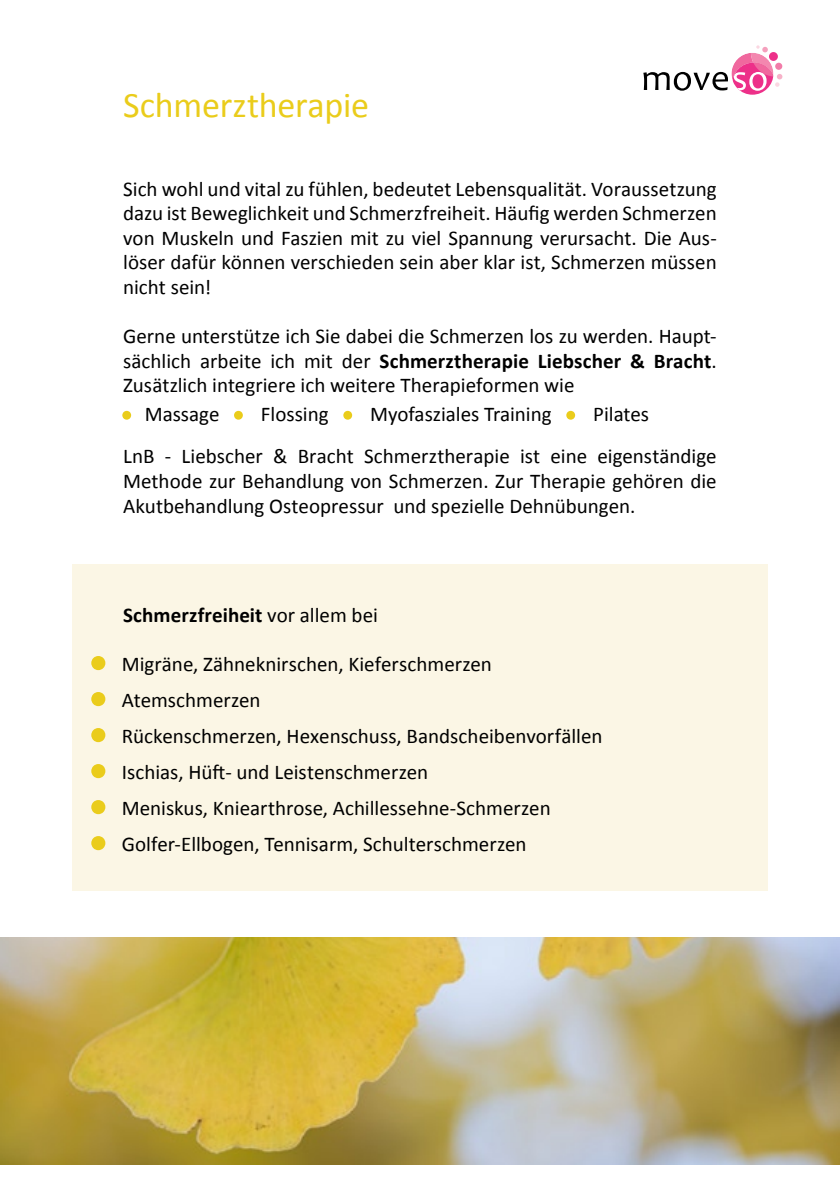
<style>
.page{position:relative;width:840px;height:1191px;background:#fff}
.page>*{position:absolute;margin:0;border:0;box-sizing:border-box;transform-origin:0 0}
.t1{font:96px "Trebuchet MS";color:#eacc1b}
.t2{font:60px "Trebuchet MS";color:#eacc1b}
.t3{font:36px "Calibri";letter-spacing:-.005em;color:#eacc1b}
.t4{font:21px/24.4px "Calibri";color:#000;text-align:justify}
.t5{font:700 21px "Calibri";letter-spacing:.005em;color:#000}
.s1{font-weight:700}
.s2{font-weight:400}
</style>
<div class="page">
<div style="left:72px;top:564px;width:695px;height:326px;background:#fbf6e5"></div>
<img style="left:0;top:937px;width:839px;height:227px">
<svg style="left:643px;top:45px;width:139px;height:50px"></svg>
<h3 class="t3" style="left:123px;top:80px;width:247px">Schmerztherapie</h3>
<p class="t4" style="left:123px;top:176px;width:594px">Sich wohl und vital zu fühlen, bedeutet Lebensqualität. Voraussetzung dazu ist Beweglichkeit und Schmerzfreiheit. Häufig werden Schmerzen von Muskeln und Faszien mit zu viel Spannung verursacht. Die Aus&shy;löser dafür können verschieden sein aber klar ist, Schmerzen müssen nicht sein!</p>
<p class="t4" style="left:123px;top:323px;width:594px">Gerne unterstütze ich Sie dabei die Schmerzen los zu werden. Haupt&shy;sächlich arbeite ich mit der <span class="s1">Schmerztherapie Liebscher &amp; Bracht</span>.<br>Zusätzlich integriere ich weitere Therapieformen wie</p>
<h2 class="t2" style="left:116px;top:360px;width:24px">.</h2>
<p class="t4" style="left:145px;top:401px;width:76px">Massage</p>
<h2 class="t2" style="left:228px;top:360px;width:24px">.</h2>
<p class="t4" style="left:261px;top:401px;width:69px">Flossing</p>
<h2 class="t2" style="left:337px;top:360px;width:24px">.</h2>
<p class="t4" style="left:370px;top:401px;width:183px">Myofasziales Training</p>
<h2 class="t2" style="left:560px;top:360px;width:24px">.</h2>
<p class="t4" style="left:123px;top:392px;width:594px;line-height:42px;text-indent:470px">Pilates<br>LnB - Liebscher &amp; Bracht Schmerztherapie ist eine eigenständige</p>
<p class="t4" style="left:123px;top:468px;width:594px;line-height:25.2px">Methode zur Behandlung von Schmerzen. Zur Therapie gehören die<br>Akutbehandlung Osteopressur und spezielle Dehnübungen.</p>
<p class="t5" style="left:123px;top:600px;width:256px">Schmerzfreiheit <span class="s2">vor allem bei</span></p>
<h1 class="t1" style="left:82px;top:574px;width:37px">.</h1>
<p class="t4" style="left:122px;top:651px;width:371px">Migräne, Zähneknirschen, Kieferschmerzen</p>
<h1 class="t1" style="left:82px;top:610px;width:37px">.</h1>
<p class="t4" style="left:122px;top:687px;width:140px">Atemschmerzen</p>
<h1 class="t1" style="left:82px;top:646px;width:37px">.</h1>
<p class="t4" style="left:122px;top:723px;width:482px">Rückenschmerzen, Hexenschuss, Bandscheibenvorfällen</p>
<h1 class="t1" style="left:82px;top:682px;width:37px">.</h1>
<p class="t4" style="left:122px;top:759px;width:308px">Ischias, Hüft- und Leistenschmerzen</p>
<h1 class="t1" style="left:82px;top:718px;width:37px">.</h1>
<p class="t4" style="left:122px;top:795px;width:430px">Meniskus, Kniearthrose, Achillessehne-Schmerzen</p>
<h1 class="t1" style="left:82px;top:754px;width:37px">.</h1>
<p class="t4" style="left:122px;top:831px;width:406px">Golfer-Ellbogen, Tennisarm, Schulterschmerzen</p>
</div>
